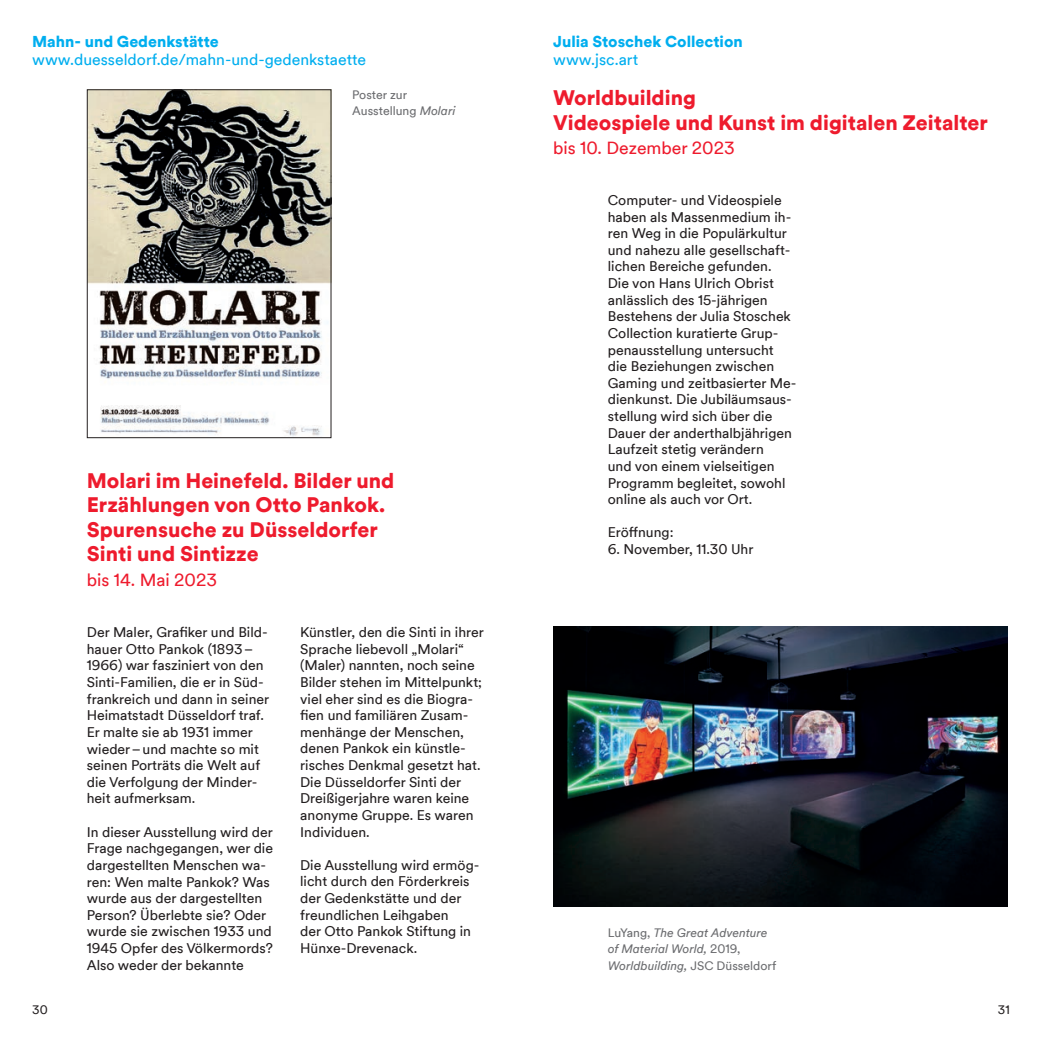
<style>
.page{position:relative;width:1042px;height:1042px;background:#fff}
.page>*{position:absolute;margin:0;border:0;box-sizing:border-box;transform-origin:0 0}
.t1{font:900 21px/24.5px "Duesseldorf Circular TT";color:#ee1b2d}
.t2{font:17.5px "Duesseldorf Circular TT";color:#ee1b2d}
.t3{font:15.75px "Duesseldorf Circular TT";color:#00aeef}
.t4{font:900 15.75px "Duesseldorf Circular TT";color:#00aeef}
.t5{font:14px/16.6px "Duesseldorf Circular TT";color:#231f20}
.t6{font:italic 12.25px/16.6px "Duesseldorf Circular TT";color:#6c6d70}
.t7{font:12.25px/16.6px "Duesseldorf Circular TT";color:#6c6d70}
.t8{font:12.25px "Duesseldorf Circular TT";color:#231f20}
.s1{font-style:italic}
.s2{font-style:normal}
</style>
<div class="page">
<img style="left:89px;top:91px;width:240px;height:345px">
<div style="left:87px;top:89px;width:244px;height:349px;border:1px solid #231f20"></div>
<img style="left:553px;top:627px;width:454px;height:279px">
<p class="t4" style="left:32px;top:30px;width:188px">Mahn- und Gedenkstätte</p>
<p class="t3" style="left:32px;top:49px;width:335px">www.duesseldorf.de/mahn-und-gedenkstaette</p>
<p class="t7" style="left:352px;top:85px;width:105px">Poster zur<br>Ausstellung <span class="s1">Molari</span></p>
<h1 class="t1" style="left:87px;top:467px;width:309px">Molari im Heinefeld. Bilder und<br>Erzählungen von Otto Pankok.<br>Spurensuche zu Düsseldorfer<br>Sinti und Sintizze</h1>
<p class="t2" style="left:87px;top:568px;width:132px">bis 14. Mai 2023</p>
<p class="t5" style="left:87px;top:623px;width:184px">Der Maler, Grafiker und Bild&shy;hauer Otto Pankok (1893 –<br>1966) war fasziniert von den<br>Sinti-Familien, die er in Süd&shy;frankreich und dann in seiner<br>Heimatstadt Düsseldorf traf.<br>Er malte sie ab 1931 immer wieder – und machte so mit seinen Porträts die Welt auf die Verfolgung der Minder&shy;heit aufmerksam.</p>
<p class="t5" style="left:87px;top:823px;width:188px">In dieser Ausstellung wird der<br>Frage nachgegangen, wer die dargestellten Menschen wa&shy;ren: Wen malte Pankok? Was wurde aus der dargestellten<br>Person? Überlebte sie? Oder wurde sie zwischen 1933 und<br>1945 Opfer des Völkermords?<br>Also weder der bekannte</p>
<p class="t5" style="left:300px;top:623px;width:185px">Künstler, den die Sinti in ihrer<br>Sprache liebevoll „Molari“ (Maler) nannten, noch seine<br>Bilder stehen im Mittelpunkt; viel eher sind es die Biogra&shy;fien und familiären Zusam&shy;menhänge der Menschen, denen Pankok ein künstle&shy;risches Denkmal gesetzt hat.<br>Die Düsseldorfer Sinti der<br>Dreißigerjahre waren keine anonyme Gruppe. Es waren<br>Individuen.</p>
<p class="t5" style="left:300px;top:856px;width:181px">Die Ausstellung wird ermög&shy;licht durch den Förderkreis der Gedenkstätte und der freundlichen Leihgaben<br>der Otto Pankok Stiftung in<br>Hünxe-Drevenack.</p>
<p class="t4" style="left:553px;top:30px;width:191px">Julia Stoschek Collection</p>
<p class="t3" style="left:553px;top:49px;width:86px">www.jsc.art</p>
<h1 class="t1" style="left:553px;top:85px;width:436px">Worldbuilding<br>Videospiele und Kunst im digitalen Zeitalter</h1>
<p class="t2" style="left:553px;top:136px;width:183px">bis 10. Dezember 2023</p>
<p class="t5" style="left:608px;top:191px;width:190px">Computer- und Videospiele haben als Massenmedium ih&shy;ren Weg in die Populärkultur und nahezu alle gesellschaft&shy;lichen Bereiche gefunden.<br>Die von Hans Ulrich Obrist anlässlich des 15-jährigen<br>Bestehens der Julia Stoschek<br>Collection kuratierte Grup&shy;penausstellung untersucht die Beziehungen zwischen<br>Gaming und zeitbasierter Me&shy;dienkunst. Die Jubiläumsaus&shy;stellung wird sich über die<br>Dauer der anderthalbjährigen<br>Laufzeit stetig verändern<br>und von einem vielseitigen<br>Programm begleitet, sowohl online als auch vor Ort.</p>
<p class="t5" style="left:608px;top:523px;width:67px">Eröffnung:</p>
<p class="t5" style="left:608px;top:540px;width:147px">6. November, 11.30 Uhr</p>
<p class="t6" style="left:608px;top:923px;width:170px"><span class="s2">LuYang,</span> The Great Adventure of Material World, <span class="s2">2019,<br></span>Worldbuilding, <span class="s2">JSC Düsseldorf</span></p>
<p class="t8" style="left:32px;top:1001px;width:17px">30</p>
<p class="t8" style="left:998px;top:1001px;width:13px">31</p>
</div>
